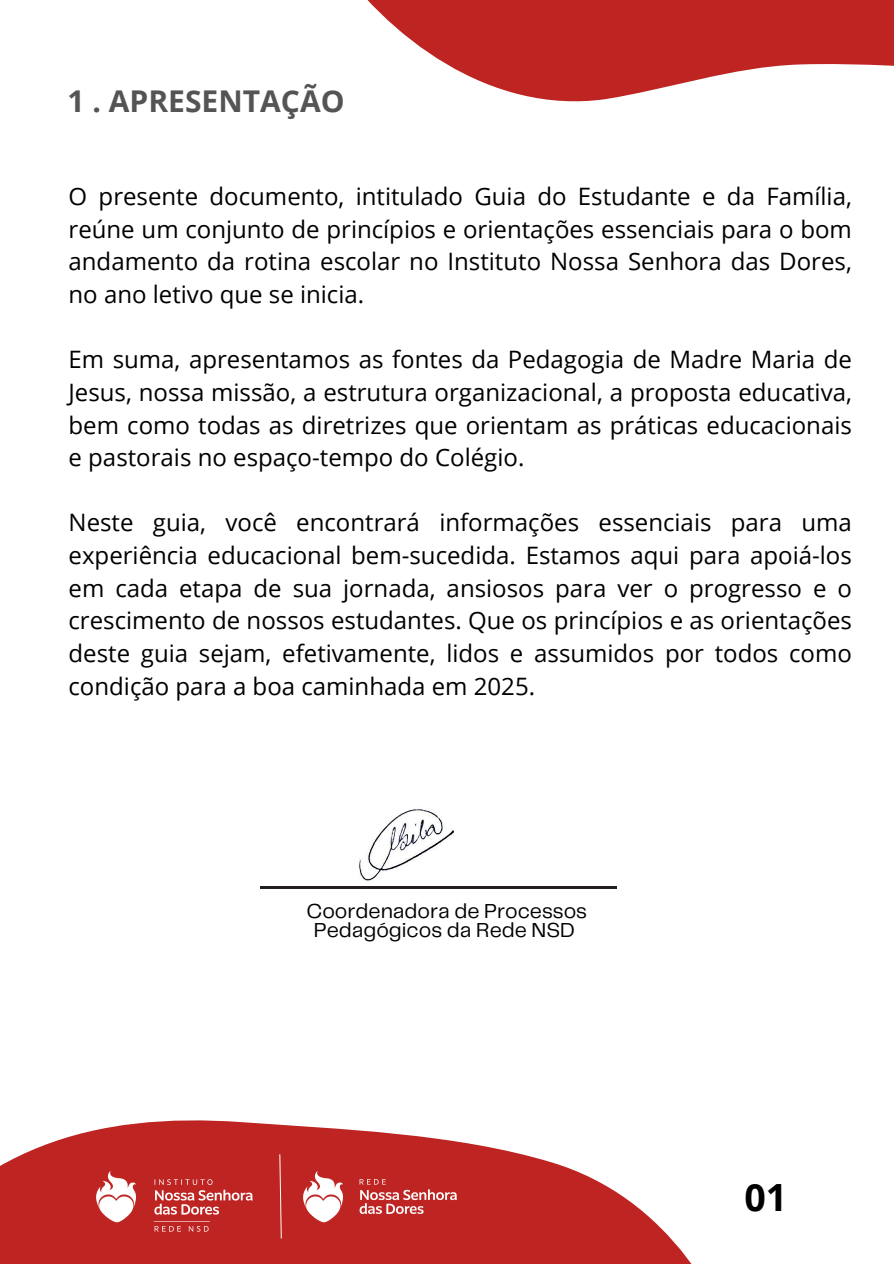
<style>
.page{position:relative;width:894px;height:1264px;background:#fff}
.page>*{position:absolute;margin:0;border:0;box-sizing:border-box;transform-origin:0 0}
.t1{font:700 37.5px "Open Sans";color:#000}
.t2{font:700 30px "Open Sans";color:#545454}
.t3{font:24px/32.7px "Open Sans";color:#000;text-align:justify}
.t4{font:21px/19.2px "Telegraf";color:#000;text-align:center}
</style>
<div class="page">
<svg style="left:367px;top:0;width:526px;height:102px;fill:#be2422"></svg>
<svg style="left:0;top:1120px;width:691px;height:143px;fill:#be2422"></svg>
<hr style="left:259px;top:886px;width:357px;height:2px;background:#231f20">
<img style="left:359px;top:809px;width:95px;height:72px">
<img style="left:267px;top:1143px;width:225px;height:95px">
<img style="left:61px;top:1143px;width:78px;height:95px">
<img style="left:141px;top:1173px;width:152px;height:62px">
<h2 class="t2" style="left:68px;top:80px;width:278px">1 . APRESENTAÇÃO</h2>
<p class="t3" style="left:69px;top:179px;width:784px">O presente documento, intitulado Guia do Estudante e da Família, reúne um conjunto de princípios e orientações essenciais para o bom andamento da rotina escolar no Instituto Nossa Senhora das Dores, no ano letivo que se inicia.</p>
<h1 class="t3" style="left:69px;top:342px;width:784px">Em suma, apresentamos as fontes da Pedagogia de Madre Maria de Jesus, nossa missão, a estrutura organizacional, a proposta educativa, bem como todas as diretrizes que orientam as práticas educacionais e pastorais no espaço-tempo do Colégio.</h1>
<h2 class="t3" style="left:69px;top:506px;width:784px">Neste guia, você encontrará informações essenciais para uma experiência educacional bem-sucedida. Estamos aqui para apoiá-los em cada etapa de sua jornada, ansiosos para ver o progresso e o crescimento de nossos estudantes. Que os princípios e as orientações deste guia sejam, efetivamente, lidos e assumidos por todos como condição para a boa caminhada em 2025.</h2>
<p class="t4" style="left:306px;top:902px;width:282px">Coordenadora de Processos<br>Pedagógicos da Rede NSD</p>
<h2 class="t1" style="left:744px;top:1170px;width:44px">01</h2>
</div>
